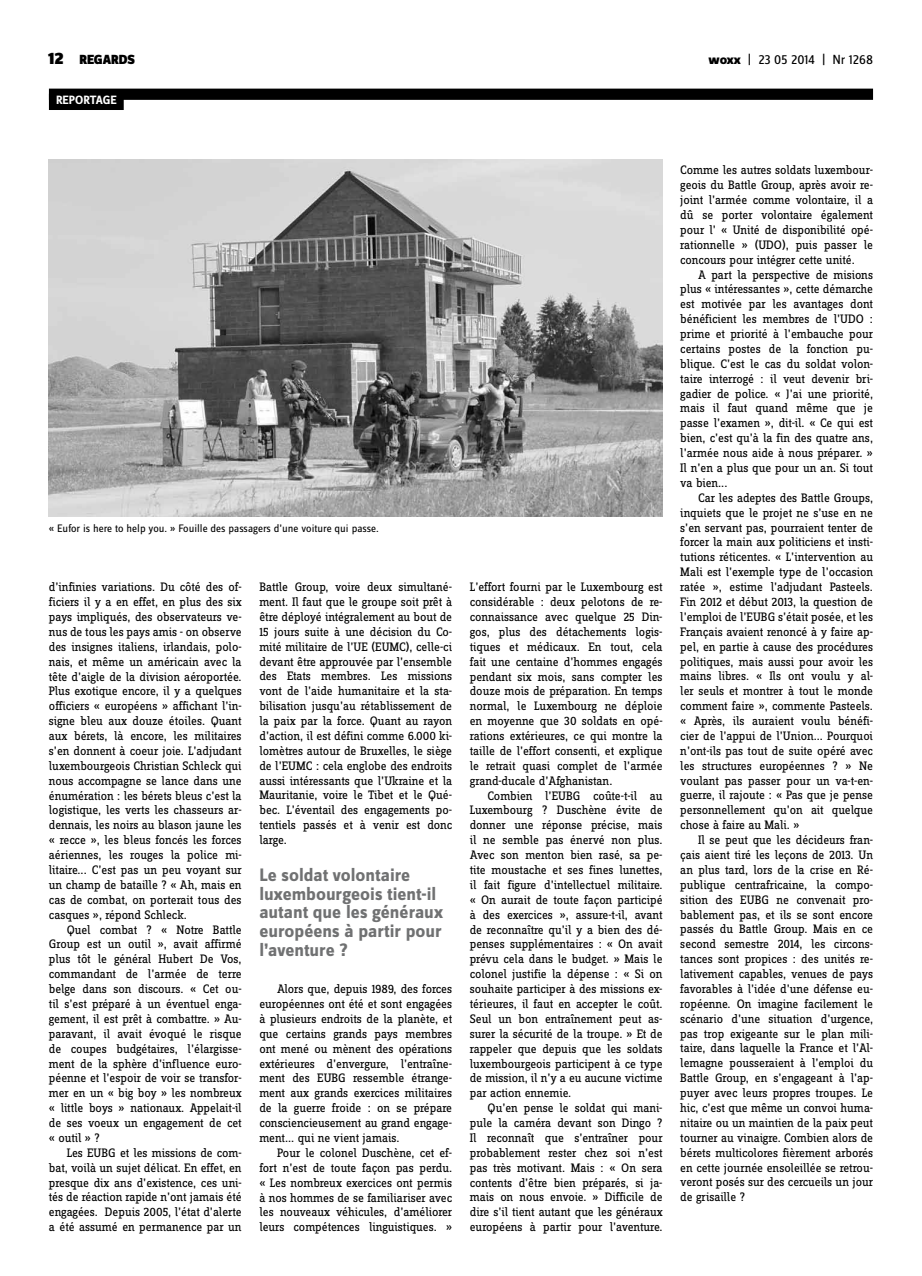
<style>
.page{position:relative;width:922px;height:1276px;background:#fff}
.page>*{position:absolute;margin:0;border:0;box-sizing:border-box;transform-origin:0 0}
.t1{font:700 18.75px/18.8px "Zine Sans Dis";color:#707172}
.t2{font:13.75px "Zine Sans Dis";letter-spacing:-.01em;color:#000}
.t3{font:900 13.75px "Zine Sans Dis";letter-spacing:-.01em;color:#000}
.t4{font:12.75px/14.9px "Zine Slab Dis";color:#000;text-align:justify}
.t5{font:700 12.5px "Zine Sans Dis";color:#fff}
.t6{font:11.25px "Zine Sans Dis";color:#000}
.s1{font-size:17.5px}
.s2{font-weight:800}
</style>
<div class="page">
<div style="left:49px;top:89px;width:823px;height:11px;background:#000"></div>
<img style="left:49px;top:159px;width:613px;height:358px">
<div style="left:49px;top:94px;width:75px;height:16px;background:#000"></div>
<p class="t3" style="left:48px;top:53px;width:88px"><span class="s1">12</span> REGARDS</p>
<p class="t2" style="left:708px;top:53px;width:166px"><span class="s2">woxx</span> | 23 05 2014 | Nr 1268</p>
<p class="t5" style="left:56px;top:93px;width:62px">REPORTAGE</p>
<p class="t6" style="left:49px;top:522px;width:331px">« Eufor is here to help you. » Fouille des passagers d’une voiture qui passe.</p>
<p class="t4" style="left:49px;top:580px;width:194px">d’infinies variations. Du côté des of&shy;ficiers il y a en effet, en plus des six pays impliqués, des observateurs ve&shy;nus de tous les pays amis - on observe des insignes italiens, irlandais, polo&shy;nais, et même un américain avec la tête d’aigle de la division aéroportée.<br>Plus exotique encore, il y a quelques officiers « européens » affichant l’in&shy;signe bleu aux douze étoiles. Quant aux bérets, là encore, les militaires s’en donnent à coeur joie. L’adjudant luxembourgeois Christian Schleck qui nous accompagne se lance dans une énumération : les bérets bleus c’est la logistique, les verts les chasseurs ar&shy;dennais, les noirs au blason jaune les « recce », les bleus foncés les forces aériennes, les rouges la police mi&shy;litaire... C’est pas un peu voyant sur un champ de bataille ? « Ah, mais en cas de combat, on porterait tous des casques », répond Schleck.</p>
<p class="t4" style="left:49px;top:922px;width:194px;text-indent:18px">Quel combat ? « Notre Battle Group est un outil », avait affirmé plus tôt le général Hubert De Vos, commandant de l’armée de terre belge dans son discours. « Cet ou&shy;til s’est préparé à un éventuel enga&shy;gement, il est prêt à combattre. » Au&shy;paravant, il avait évoqué le risque de coupes budgétaires, l’élargisse&shy;ment de la sphère d’influence euro&shy;péenne et l’espoir de voir se transfor&shy;mer en un « big boy » les nombreux « little boys » nationaux. Appelait-il de ses voeux un engagement de cet « outil » ?</p>
<p class="t4" style="left:49px;top:1146px;width:194px;text-indent:18px">Les EUBG et les missions de com&shy;bat, voilà un sujet délicat. En effet, en presque dix ans d’existence, ces uni&shy;tés de réaction rapide n’ont jamais été engagées. Depuis 2005, l’état d’alerte a été assumé en permanence par un</p>
<p class="t4" style="left:259px;top:580px;width:194px">Battle Group, voire deux simultané&shy;ment. Il faut que le groupe soit prêt à être déployé intégralement au bout de 15 jours suite à une décision du Co&shy;mité militaire de l’UE (EUMC), celle-ci devant être approuvée par l’ensemble des Etats membres. Les missions vont de l’aide humanitaire et la sta&shy;bilisation jusqu’au rétablissement de la paix par la force. Quant au rayon d’action, il est défini comme 6.000 ki&shy;lomètres autour de Bruxelles, le siège de l’EUMC : cela englobe des endroits aussi intéressants que l’Ukraine et la Mauritanie, voire le Tibet et le Qué&shy;bec. L’éventail des engagements po&shy;tentiels passés et à venir est donc large.</p>
<h1 class="t1" style="left:259px;top:866px;width:185px">Le soldat volontaire luxembourgeois tient-il autant que les généraux européens à partir pour l’aventure ?</h1>
<p class="t4" style="left:259px;top:982px;width:194px;text-indent:18px">Alors que, depuis 1989, des forces européennes ont été et sont engagées à plusieurs endroits de la planète, et que certains grands pays membres ont mené ou mènent des opérations extérieures d’envergure, l’entraîne&shy;ment des EUBG ressemble étrange&shy;ment aux grands exercices militaires de la guerre froide : on se prépare consciencieusement au grand engage&shy;ment... qui ne vient jamais.</p>
<p class="t4" style="left:259px;top:1146px;width:194px;text-indent:18px">Pour le colonel Duschène, cet ef&shy;fort n’est de toute façon pas perdu. « Les nombreux exercices ont permis à nos hommes de se familiariser avec les nouveaux véhicules, d’améliorer leurs compétences linguistiques. »</p>
<p class="t4" style="left:469px;top:580px;width:194px">L’effort fourni par le Luxembourg est considérable : deux pelotons de re&shy;connaissance avec quelque 25 Din&shy;gos, plus des détachements logis&shy;tiques et médicaux. En tout, cela fait une centaine d’hommes engagés pendant six mois, sans compter les douze mois de préparation. En temps normal, le Luxembourg ne déploie en moyenne que 30 soldats en opé&shy;rations extérieures, ce qui montre la taille de l’effort consenti, et explique le retrait quasi complet de l’armée grand-ducale d’Afghanistan.</p>
<p class="t4" style="left:469px;top:788px;width:194px;text-indent:18px">Combien l’EUBG coûte-t-il au Luxembourg ? Duschène évite de donner une réponse précise, mais il ne semble pas énervé non plus.<br>Avec son menton bien rasé, sa pe&shy;tite moustache et ses fines lunettes, il fait figure d’intellectuel militaire. « On aurait de toute façon participé à des exercices », assure-t-il, avant de reconnaître qu’il y a bien des dé&shy;penses supplémentaires : « On avait prévu cela dans le budget. » Mais le colonel justifie la dépense : « Si on souhaite participer à des missions ex&shy;térieures, il faut en accepter le coût.<br>Seul un bon entraînement peut as&shy;surer la sécurité de la troupe. » Et de rappeler que depuis que les soldats luxembourgeois participent à ce type de mission, il n’y a eu aucune victime par action ennemie.</p>
<p class="t4" style="left:470px;top:1101px;width:194px;text-indent:18px">Qu’en pense le soldat qui mani&shy;pule la caméra devant son Dingo ?<br>Il reconnaît que s’entraîner pour probablement rester chez soi n’est pas très motivant. Mais : « On sera contents d’être bien préparés, si ja&shy;mais on nous envoie. » Difficile de dire s’il tient autant que les généraux européens à partir pour l’aventure.</p>
<p class="t4" style="left:680px;top:163px;width:194px">Comme les autres soldats luxembour&shy;geois du Battle Group, après avoir re&shy;joint l’armée comme volontaire, il a dû se porter volontaire également pour l’ « Unité de disponibilité opé&shy;rationnelle » (UDO), puis passer le concours pour intégrer cette unité.</p>
<p class="t4" style="left:680px;top:268px;width:194px;text-indent:18px">A part la perspective de misions plus « intéressantes », cette démarche est motivée par les avantages dont bénéficient les membres de l’UDO : prime et priorité à l’embauche pour certains postes de la fonction pu&shy;blique. C’est le cas du soldat volon&shy;taire interrogé : il veut devenir bri&shy;gadier de police. « J’ai une priorité, mais il faut quand même que je passe l’examen », dit-il. « Ce qui est bien, c’est qu’à la fin des quatre ans, l’armée nous aide à nous préparer. » Il n’en a plus que pour un an. Si tout va bien...</p>
<p class="t4" style="left:680px;top:491px;width:194px;text-indent:18px">Car les adeptes des Battle Groups, inquiets que le projet ne s’use en ne s’en servant pas, pourraient tenter de forcer la main aux politiciens et insti&shy;tutions réticentes. « L’intervention au Mali est l’exemple type de l’occasion ratée », estime l’adjudant Pasteels.<br>Fin 2012 et début 2013, la question de l’emploi de l’EUBG s’était posée, et les Français avaient renoncé à y faire ap&shy;pel, en partie à cause des procédures politiques, mais aussi pour avoir les mains libres. « Ils ont voulu y al&shy;ler seuls et montrer à tout le monde comment faire », commente Pasteels. « Après, ils auraient voulu bénéfi&shy;cier de l’appui de l’Union... Pourquoi n’ont-ils pas tout de suite opéré avec les structures européennes ? » Ne voulant pas passer pour un va-t-en&shy;guerre, il rajoute : « Pas que je pense personnellement qu’on ait quelque chose à faire au Mali. »</p>
<p class="t4" style="left:680px;top:833px;width:194px;text-indent:18px">Il se peut que les décideurs fran&shy;çais aient tiré les leçons de 2013. Un an plus tard, lors de la crise en Ré&shy;publique centrafricaine, la compo&shy;sition des EUBG ne convenait pro&shy;bablement pas, et ils se sont encore passés du Battle Group. Mais en ce second semestre 2014, les circons&shy;tances sont propices : des unités re&shy;lativement capables, venues de pays favorables à l’idée d’une défense eu&shy;ropéenne. On imagine facilement le scénario d’une situation d’urgence, pas trop exigeante sur le plan mili&shy;taire, dans laquelle la France et l’Al&shy;lemagne pousseraient à l’emploi du Battle Group, en s’engageant à l’ap&shy;puyer avec leurs propres troupes. Le hic, c’est que même un convoi huma&shy;nitaire ou un maintien de la paix peut tourner au vinaigre. Combien alors de bérets multicolores fièrement arborés en cette journée ensoleillée se retrou&shy;veront posés sur des cercueils un jour de grisaille ?</p>
</div>
